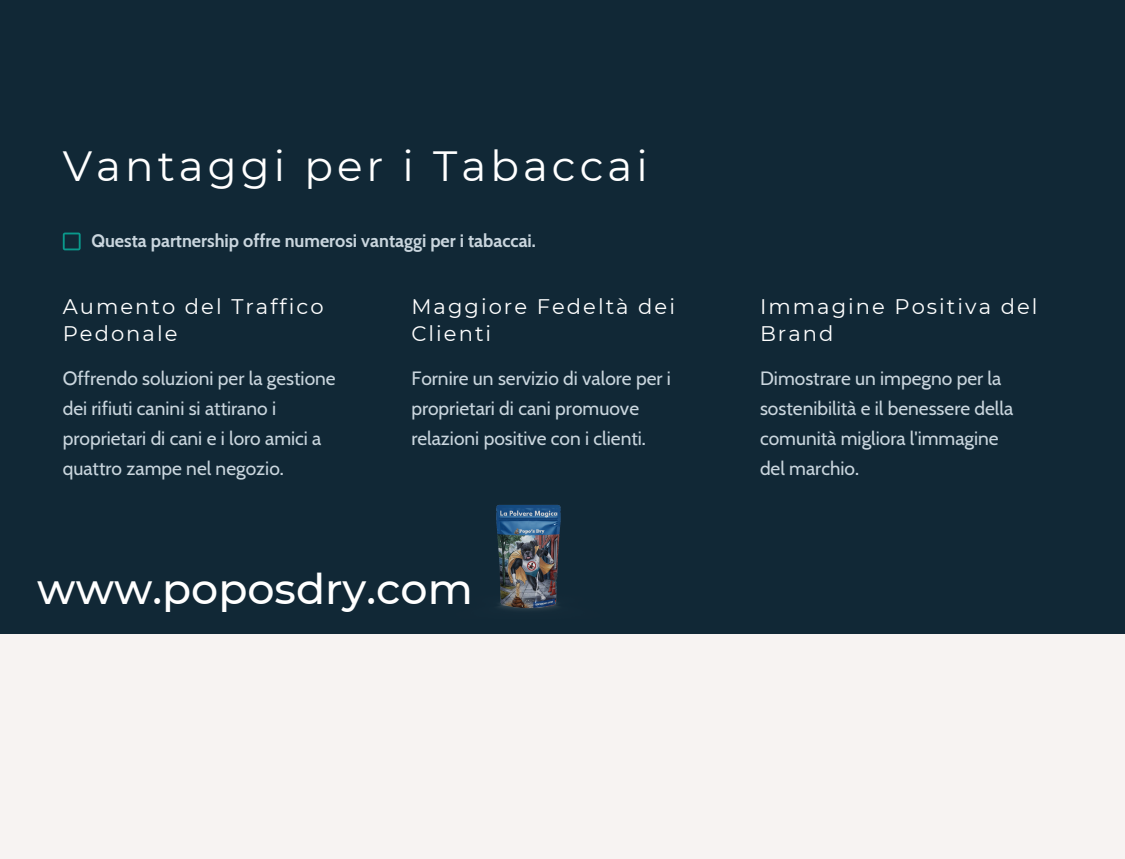
<style>
.page{position:relative;width:1125px;height:859px;background:#f7f3f2}
.page>*{position:absolute;margin:0;border:0;box-sizing:border-box;transform-origin:0 0}
.t1{font:500 42.75px "Montserrat";color:#fff}
.t2{font:42.25px "Montserrat";letter-spacing:.095em;color:#fff}
.t3{font:21.12px/27.2px "Montserrat";letter-spacing:.095em;color:#fff}
.t4{font:19.12px/30px "Cabin";color:#cad6de}
.t5{font:700 17.88px "Cabin";color:#cad6de}
</style>
<div class="page">
<div style="left:0;top:0;width:1125px;height:634px;background:#112836"></div>
<svg style="left:63px;top:232px;width:18px;height:18px"></svg>
<img style="left:496px;top:504px;width:65px;height:107px">
<h2 class="t2" style="left:63px;top:140px;width:587px">Vantaggi per i Tabaccai</h2>
<p class="t5" style="left:91px;top:230px;width:446px">Questa partnership offre numerosi vantaggi per i tabaccai.</p>
<h3 class="t3" style="left:63px;top:293px;width:262px">Aumento del Traffico<br>Pedonale</h3>
<p class="t3" style="left:411px;top:293px;width:265px">Maggiore Fedeltà dei<br>Clienti</p>
<h1 class="t3" style="left:760px;top:293px;width:279px">Immagine Positiva del<br>Brand</h1>
<h3 class="t4" style="left:63px;top:363px;width:274px">Offrendo soluzioni per la gestione dei rifiuti canini si attirano i proprietari di cani e i loro amici a quattro zampe nel negozio.</h3>
<h3 class="t4" style="left:411px;top:363px;width:261px">Fornire un servizio di valore per i proprietari di cani promuove relazioni positive con i clienti.</h3>
<h3 class="t4" style="left:760px;top:363px;width:255px">Dimostrare un impegno per la sostenibilità e il benessere della comunità migliora l'immagine del marchio.</h3>
<h3 class="t1" style="left:37px;top:562px;width:437px">www.poposdry.com</h3>
</div>
